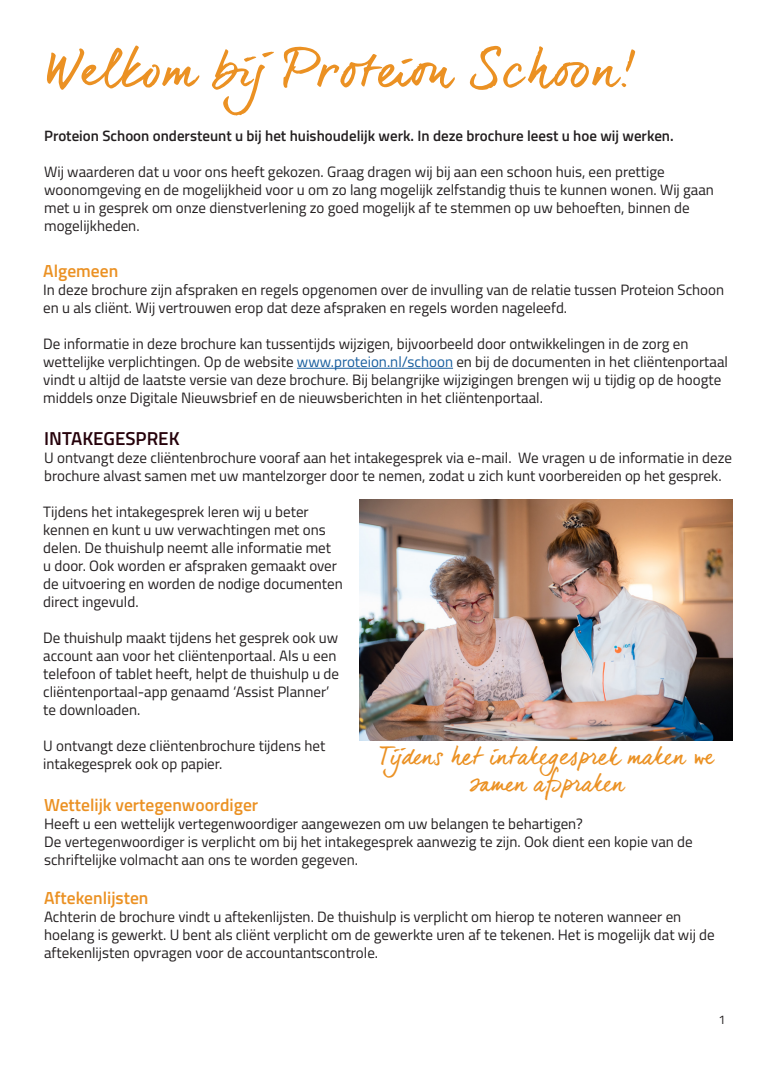
<style>
.page{position:relative;width:780px;height:1081px;background:#fff}
.page>*{position:absolute;margin:0;border:0;box-sizing:border-box;transform-origin:0 0}
.t1{font:50px "dear Joe 6";color:#eb9123}
.t2{font:23.38px "dear Joe 6";color:#eb9123;scale:.96 1}
.t3{font:600 18.75px "Titillium Web";color:#25010a}
.t4{font:600 17.5px "Titillium Web";color:#eb9123}
.t5{font:15px/18px "Titillium Web";color:#231f20}
.t6{font:600 15px "Titillium Web";color:#231f20}
.t7{font:12.5px "Titillium Web";color:#231f20}
.s1{color:#175d9e}
</style>
<div class="page">
<img style="left:359px;top:500px;width:374px;height:241px">
<hr style="left:297px;top:368px;width:156px;height:1px;background:#175d9e">
<p class="t1" style="left:45px;top:40px;width:589px">Welkom bijProteion Schoon!</p>
<p class="t6" style="left:44px;top:124px;width:631px">Proteion Schoon ondersteunt u bij het huishoudelijk werk. In deze brochure leest u hoe wij werken.</p>
<p class="t5" style="left:44px;top:162px;width:622px">Wij waarderen dat u voor ons heeft gekozen. Graag dragen wij bij aan een schoon huis, een prettige</p>
<p class="t5" style="left:44px;top:180px;width:671px">woonomgeving en de mogelijkheid voor u om zo lang mogelijk zelfstandig thuis te kunnen wonen. Wij gaan met u in gesprek om onze dienstverlening zo goed mogelijk af te stemmen op uw behoeften, binnen de</p>
<p class="t5" style="left:44px;top:216px;width:97px">mogelijkheden.</p>
<p class="t4" style="left:43px;top:257px;width:76px">Algemeen</p>
<p class="t5" style="left:43px;top:280px;width:682px">In deze brochure zijn afspraken en regels opgenomen over de invulling van de relatie tussen Proteion Schoon en u als cliënt. Wij vertrouwen erop dat deze afspraken en regels worden nageleefd.</p>
<p class="t5" style="left:43px;top:334px;width:646px">De informatie in deze brochure kan tussentijds wijzigen, bijvoorbeeld door ontwikkelingen in de zorg en</p>
<p class="t5" style="left:43px;top:352px;width:686px">wettelijke verplichtingen. Op de website <span class="s1">www.proteion.nl/schoon</span> en bij de documenten in het cliëntenportaal vindt u altijd de laatste versie van deze brochure. Bij belangrijke wijzigingen brengen wij u tijdig op de hoogte middels onze Digitale Nieuwsbrief en de nieuwsberichten in het cliëntenportaal.</p>
<p class="t3" style="left:44px;top:424px;width:137px">INTAKEGESPREK</p>
<p class="t5" style="left:44px;top:448px;width:689px">U ontvangt deze cliëntenbrochure vooraf aan het intakegesprek via e-mail. We vragen u de informatie in deze brochure alvast samen met uw mantelzorger door te nemen, zodat u zich kunt voorbereiden op het gesprek.</p>
<p class="t5" style="left:43px;top:502px;width:301px">Tijdens het intakegesprek leren wij u beter kennen en kunt u uw verwachtingen met ons delen. De thuishulp neemt alle informatie met<br>u door. Ook worden er afspraken gemaakt over de uitvoering en worden de nodige documenten direct ingevuld.</p>
<p class="t5" style="left:43px;top:628px;width:297px">De thuishulp maakt tijdens het gesprek ook uw account aan voor het cliëntenportaal. Als u een telefoon of tablet heeft, helpt de thuishulp u de cliëntenportaal-app genaamd ‘Assist Planner’ te downloaden.</p>
<p class="t5" style="left:43px;top:736px;width:283px">U ontvangt deze cliëntenbrochure tijdens het</p>
<p class="t5" style="left:43px;top:754px;width:181px">intakegesprek ook op papier.</p>
<p class="t4" style="left:44px;top:792px;width:216px">Wettelijk vertegenwoordiger</p>
<p class="t5" style="left:44px;top:814px;width:540px">Heeft u een wettelijk vertegenwoordiger aangewezen om uw belangen te behartigen?</p>
<p class="t5" style="left:44px;top:832px;width:650px">De vertegenwoordiger is verplicht om bij het intakegesprek aanwezig te zijn. Ook dient een kopie van de schriftelijke volmacht aan ons te worden gegeven.</p>
<p class="t4" style="left:44px;top:885px;width:106px">Aftekenlijsten</p>
<p class="t5" style="left:44px;top:907px;width:638px">Achterin de brochure vindt u aftekenlijsten. De thuishulp is verplicht om hierop te noteren wanneer en</p>
<p class="t5" style="left:44px;top:925px;width:672px">hoelang is gewerkt. U bent als cliënt verplicht om de gewerkte uren af te tekenen. Het is mogelijk dat wij de aftekenlijsten opvragen voor de accountantscontrole.</p>
<p class="t2" style="left:379px;top:742px;width:350px">Tijdens het intakegesprek maken we</p>
<p class="t2" style="left:469px;top:769px;width:163px">samen afspraken</p>
<p class="t7" style="left:718px;top:1010px;width:8px">1</p>
</div>
